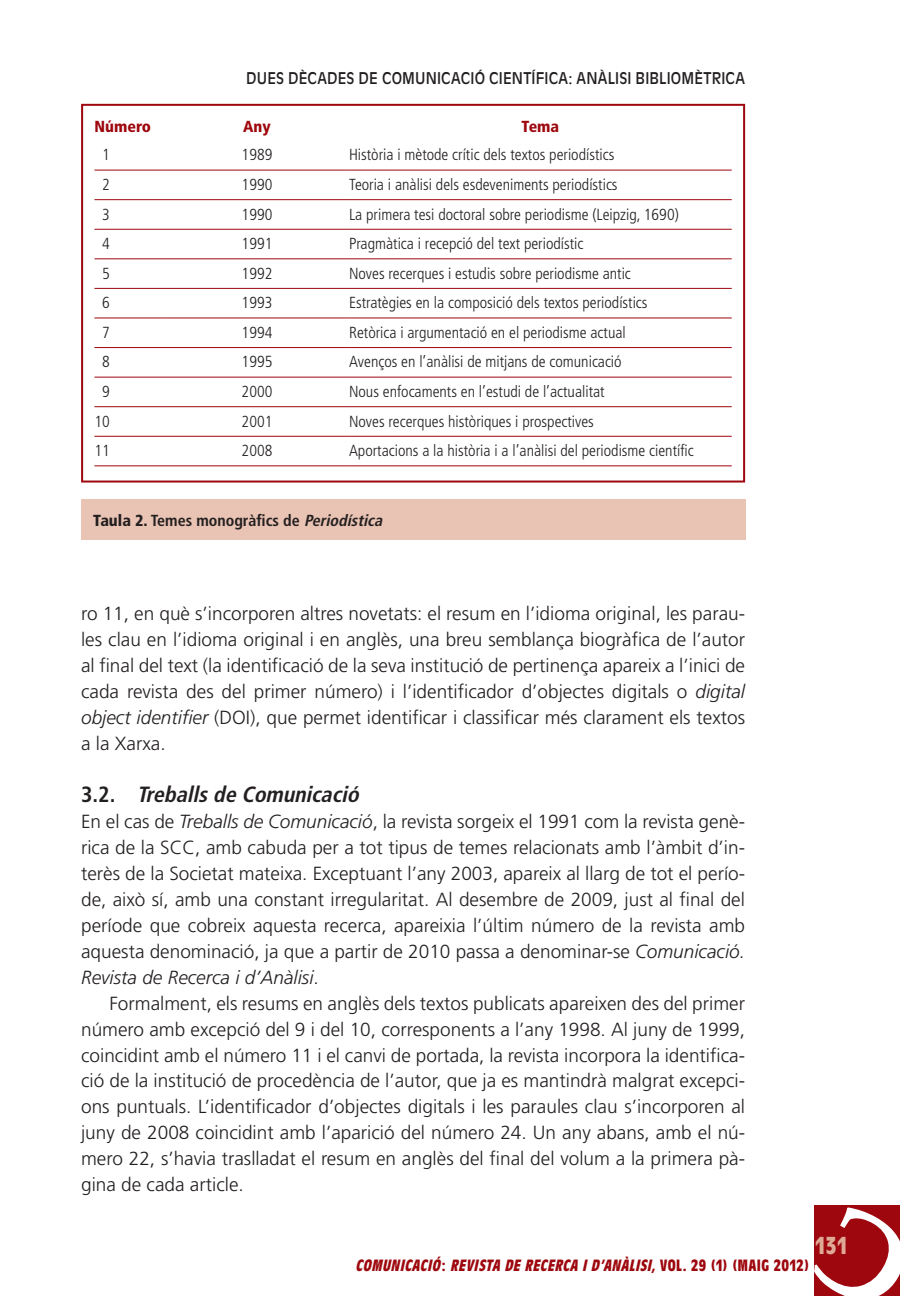
<style>
.page{position:relative;width:900px;height:1296px;background:#fff}
.page>*{position:absolute;margin:0;border:0;box-sizing:border-box;transform-origin:0 0}
.t1{font:700 condensed 24px "Antique Olive";color:#dea995}
.t2{font:italic 700 condensed 22px "Frutiger";color:#231f20}
.t3{font:300 19px/26px "Frutiger";color:#231f20;text-align:justify}
.t4{font:300 condensed 16px "Frutiger";color:#231f20}
.t5{font:16px "Antique Olive";letter-spacing:.015em;color:#231f20;scale:.9 1}
.t6{font:italic 700 condensed 16px "Antique Olive";letter-spacing:.045em;color:#9d070d}
.t7{font:700 condensed 16px "Frutiger";color:#231f20}
.t8{font:900 condensed 16px "Frutiger";color:#9d070d}
.t9{font:700 condensed 16px "Antique Olive";color:#9d070d}
.s1{font-weight:900}
.s2{font-style:italic}
.s3{font-style:normal}
</style>
<div class="page">
<hr style="left:94px;top:170px;width:71px;height:1px;background:#9d070d">
<hr style="left:165px;top:170px;width:184px;height:1px;background:#9d070d">
<hr style="left:349px;top:170px;width:382px;height:1px;background:#9d070d">
<hr style="left:94px;top:199px;width:71px;height:1px;background:#9d070d">
<hr style="left:165px;top:199px;width:184px;height:1px;background:#9d070d">
<hr style="left:349px;top:199px;width:382px;height:1px;background:#9d070d">
<hr style="left:94px;top:229px;width:71px;height:1px;background:#9d070d">
<hr style="left:165px;top:229px;width:184px;height:1px;background:#9d070d">
<hr style="left:349px;top:229px;width:382px;height:1px;background:#9d070d">
<hr style="left:94px;top:258px;width:71px;height:1px;background:#9d070d">
<hr style="left:165px;top:258px;width:184px;height:1px;background:#9d070d">
<hr style="left:349px;top:258px;width:382px;height:1px;background:#9d070d">
<hr style="left:94px;top:288px;width:71px;height:1px;background:#9d070d">
<hr style="left:165px;top:288px;width:184px;height:1px;background:#9d070d">
<hr style="left:349px;top:288px;width:382px;height:1px;background:#9d070d">
<hr style="left:94px;top:317px;width:71px;height:1px;background:#9d070d">
<hr style="left:165px;top:317px;width:184px;height:1px;background:#9d070d">
<hr style="left:349px;top:317px;width:382px;height:1px;background:#9d070d">
<hr style="left:94px;top:347px;width:71px;height:1px;background:#9d070d">
<hr style="left:165px;top:347px;width:184px;height:1px;background:#9d070d">
<hr style="left:349px;top:347px;width:382px;height:1px;background:#9d070d">
<hr style="left:94px;top:377px;width:71px;height:1px;background:#9d070d">
<hr style="left:165px;top:377px;width:184px;height:1px;background:#9d070d">
<hr style="left:349px;top:377px;width:382px;height:1px;background:#9d070d">
<hr style="left:94px;top:406px;width:71px;height:1px;background:#9d070d">
<hr style="left:165px;top:406px;width:184px;height:1px;background:#9d070d">
<hr style="left:349px;top:406px;width:382px;height:1px;background:#9d070d">
<hr style="left:94px;top:436px;width:71px;height:1px;background:#9d070d">
<hr style="left:165px;top:436px;width:184px;height:1px;background:#9d070d">
<hr style="left:349px;top:436px;width:382px;height:1px;background:#9d070d">
<hr style="left:94px;top:465px;width:71px;height:1px;background:#9d070d">
<hr style="left:165px;top:465px;width:184px;height:1px;background:#9d070d">
<hr style="left:349px;top:465px;width:382px;height:1px;background:#9d070d">
<div style="left:81px;top:104px;width:663px;height:379px;border:2px solid #9d070d"></div>
<div style="left:81px;top:500px;width:663px;height:40px;background:#e9c3b3"></div>
<div style="left:814px;top:1205px;width:86px;height:91px;background:#9d070d"></div>
<p class="t5" style="left:246px;top:69px;width:555px">DUES DÈCADES DE COM UNICACIÓ CIENTÍFICA: ANÀLISI BIBLIOM ÈTRICA</p>
<p class="t8" style="left:94px;top:117px;width:58px">Número</p>
<p class="t8" style="left:243px;top:117px;width:29px">Any</p>
<p class="t8" style="left:521px;top:117px;width:39px">Tema</p>
<p class="t4" style="left:102px;top:146px;width:9px">1</p>
<p class="t4" style="left:241px;top:146px;width:32px">1989</p>
<p class="t4" style="left:349px;top:146px;width:266px">Història i mètode crític dels textos periodístics</p>
<p class="t4" style="left:102px;top:175px;width:9px">2</p>
<p class="t4" style="left:241px;top:175px;width:32px">1990</p>
<p class="t4" style="left:349px;top:175px;width:270px">Teoria i anàlisi dels esdeveniments periodístics</p>
<p class="t4" style="left:102px;top:205px;width:9px">3</p>
<p class="t4" style="left:241px;top:205px;width:32px">1990</p>
<p class="t4" style="left:349px;top:205px;width:331px">La primera tesi doctoral sobre periodisme (Leipzig, 1690)</p>
<p class="t4" style="left:102px;top:235px;width:9px">4</p>
<p class="t4" style="left:241px;top:235px;width:32px">1991</p>
<p class="t4" style="left:349px;top:235px;width:236px">Pragmàtica i recepció del text periodístic</p>
<p class="t4" style="left:102px;top:264px;width:9px">5</p>
<p class="t4" style="left:241px;top:264px;width:32px">1992</p>
<p class="t4" style="left:349px;top:264px;width:283px">Noves recerques i estudis sobre periodisme antic</p>
<p class="t4" style="left:102px;top:294px;width:9px">6</p>
<p class="t4" style="left:241px;top:294px;width:32px">1993</p>
<p class="t4" style="left:349px;top:294px;width:300px">Estratègies en la composició dels textos periodístics</p>
<p class="t4" style="left:102px;top:323px;width:9px">7</p>
<p class="t4" style="left:241px;top:323px;width:32px">1994</p>
<p class="t4" style="left:349px;top:323px;width:278px">Retòrica i argumentació en el periodisme actual</p>
<p class="t4" style="left:102px;top:353px;width:9px">8</p>
<p class="t4" style="left:241px;top:353px;width:32px">1995</p>
<p class="t4" style="left:349px;top:353px;width:274px">Avenços en l’anàlisi de mitjans de comunicació</p>
<p class="t4" style="left:102px;top:382px;width:9px">9</p>
<p class="t4" style="left:241px;top:382px;width:32px">2000</p>
<p class="t4" style="left:349px;top:382px;width:257px">Nous enfocaments en l’estudi de l’actualitat</p>
<p class="t4" style="left:94px;top:412px;width:17px">10</p>
<p class="t4" style="left:241px;top:412px;width:32px">2001</p>
<p class="t4" style="left:349px;top:412px;width:246px">Noves recerques històriques i prospectives</p>
<p class="t4" style="left:94px;top:442px;width:17px">11</p>
<p class="t4" style="left:241px;top:442px;width:32px">2008</p>
<p class="t4" style="left:349px;top:442px;width:346px">Aportacions a la història i a l’anàlisi del periodisme científic</p>
<p class="t7" style="left:93px;top:511px;width:294px"><span class="s1">Taula 2.</span> Temes monogràfics de <span class="s2">Periodística</span></p>
<p class="t3" style="left:81px;top:600px;width:665px">ro 11, en què s’incorporen altres novetats: el resum en l’idioma original, les parau&shy;les clau en l’idioma original i en anglès, una breu semblança biogràfica de l’autor al final del text (la identificació de la seva institució de pertinença apareix a l’inici de cada revista des del primer número) i l’identificador d’objectes digitals o <span class="s2">digital object identifier</span> (DOI), que permet identificar i classificar més clarament els textos a la Xarxa.</p>
<p class="t2" style="left:81px;top:781px;width:284px"><span class="s3">3 . 2 .</span> Treballsde Comunicació</p>
<p class="t3" style="left:81px;top:808px;width:665px">En el cas de <span class="s2">Treballs de Comunicació</span>, la revista sorgeix el 1991 com la revista genè&shy;rica de la SCC, amb cabuda per a tot tipus de temes relacionats amb l’àmbit d’in&shy;terès de la Societat mateixa. Exceptuant l’any 2003, apareix al llarg de tot el perío&shy;de, això sí, amb una constant irregularitat. Al desembre de 2009, just al final del període que cobreix aquesta recerca, apareixia l’últim número de la revista amb aquesta denominació, ja que a partir de 2010 passa a denominar-se <span class="s2">Comunicació.<br>Revista de Recerca i d’Anàlisi</span>.</p>
<p class="t3" style="left:81px;top:990px;width:665px;text-indent:28px">Formalment, els resums en anglès dels textos publicats apareixen des del primer número amb excepció del 9 i del 10, corresponents a l’any 1998. Al juny de 1999, coincidint amb el número 11 i el canvi de portada, la revista incorpora la identifica&shy;ció de la institució de procedència de l’autor, que ja es mantindrà malgrat excepci&shy;ons puntuals. L’identificador d’objectes digitals i les paraules clau s’incorporen al juny de 2008 coincidint amb l’aparició del número 24. Un any abans, amb el nú&shy;mero 22, s’havia traslladat el resum en anglès del final del volum a la primera pà&shy;gina de cada article.</p>
<p class="t1" style="left:815px;top:1232px;width:33px">131</p>
<p class="t6" style="left:355px;top:1257px;width:391px">COMUNICACIÓ<span class="s3">:</span> REVISTA DE RECERCA I D’ANÀLISI, <span class="s3">V O L . 2 9 ( 1 ) ( maig</span></p>
<p class="t9" style="left:773px;top:1257px;width:37px">2012)</p>
</div>
